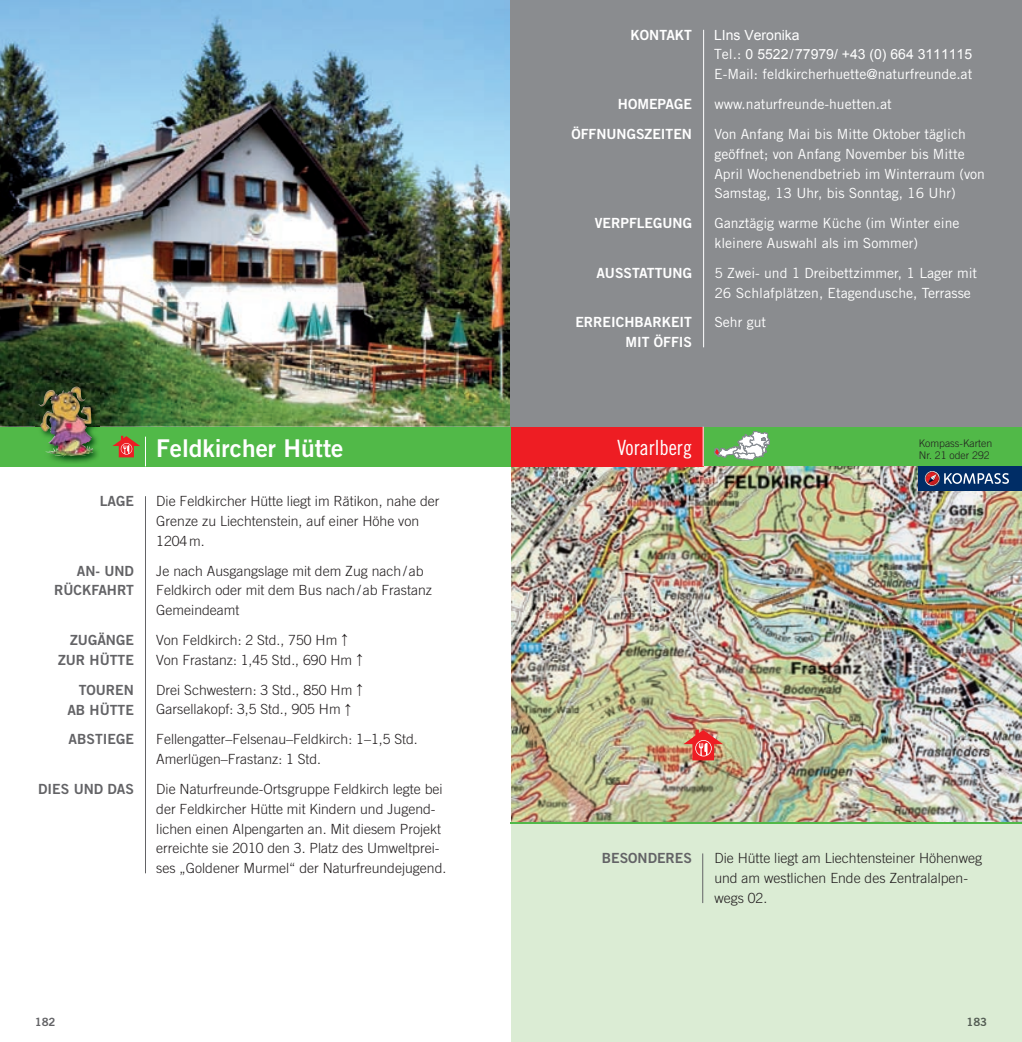
<style>
.page{position:relative;width:1022px;height:1042px;background:#fff}
.page>*{position:absolute;margin:0;border:0;box-sizing:border-box;transform-origin:0 0}
.t1{font:24.5px "Trade Gothic Bold Two";color:#fff}
.t2{font:21px "Trade Gothic Cond Eighteen";color:#fff}
.t3{font:300 14px/19.8px "Trade Gothic";color:#231f20}
.t4{font:14px/19.8px "Trade Gothic";color:#fff}
.t5{font:14px/19.8px "Trade Gothic Bold Two";color:#636366;text-align:right}
.t6{font:14px/29.8px "Trade Gothic Bold Two";color:#fff;text-align:right}
.t7{font:14px/19.8px "Arial";color:#fff}
.t8{font:11.38px "Trade Gothic Bold Two";color:#636366}
.t9{font:11.38px "Trade Gothic Bold Two";color:#545d54}
.t10{font:300 10.5px/12.8px "Trade Gothic";color:#231f20}
.s1{font-family:"Arial";font-weight:400}
.s2{font-family:"Trade Gothic"}
</style>
<div class="page">
<div style="left:0;top:427px;width:1022px;height:39px;background:#51b948"></div>
<img style="left:0;top:0;width:511px;height:427px">
<hr style="left:145px;top:496px;width:1px;height:377px;background:#636366">
<div style="left:511px;top:0;width:511px;height:427px;background:#8a8c8f"></div>
<img style="left:511px;top:466px;width:511px;height:356px">
<hr style="left:703px;top:30px;width:1px;height:317px;background:#fff">
<div style="left:511px;top:427px;width:192px;height:39px;background:#ee1d23"></div>
<svg style="left:714px;top:431px;width:56px;height:29px"></svg>
<div style="left:511px;top:823px;width:511px;height:219px;background:#dbecd4"></div>
<div style="left:968px;top:1017px;width:18px;height:9px;background:#dbecd4"></div>
<hr style="left:511px;top:822px;width:511px;height:1px;background:#51b948">
<hr style="left:702px;top:853px;width:1px;height:50px;background:#636366">
<hr style="left:703px;top:427px;width:1px;height:39px;background:#fff">
<div style="left:919px;top:466px;width:103px;height:24px;background:#002d66"></div>
<svg style="left:925px;top:471px;width:84px;height:15px"></svg>
<svg style="left:683px;top:729px;width:40px;height:31px"></svg>
<svg style="left:112px;top:436px;width:34px;height:30px"></svg>
<img style="left:36px;top:384px;width:63px;height:79px">
<img style="left:63px;top:387px;width:14px;height:6px">
<p class="t5" style="left:100px;top:491px;width:36px">LAGE</p>
<p class="t5" style="left:54px;top:560px;width:81px">AN- UND<br>RÜCKFAHRT</p>
<p class="t5" style="left:58px;top:630px;width:77px">ZUGÄNGE<br>ZUR HÜTTE</p>
<p class="t5" style="left:67px;top:679px;width:68px">TOUREN<br>AB HÜTTE</p>
<p class="t5" style="left:69px;top:729px;width:67px">ABSTIEGE</p>
<p class="t5" style="left:38px;top:779px;width:97px">DIES UND DAS</p>
<h1 class="t1" style="left:156px;top:432px;width:189px">Feldkircher Hütte</h1>
<p class="t3" style="left:156px;top:491px;width:285px">Die Feldkircher Hütte liegt im Rätikon, nahe der<br>Grenze zu Liechtenstein, auf einer Höhe von<br>1204 m.</p>
<p class="t3" style="left:156px;top:560px;width:277px">Je nach Ausgangslage mit dem Zug nach / ab<br>Feldkirch oder mit dem Bus nach / ab Frastanz<br>Gemeindeamt</p>
<p class="t3" style="left:156px;top:630px;width:208px">Von Feldkirch: 2 Std., 750 Hm <span class="s1">↑<br></span>Von Frastanz: 1,45 Std., 690 Hm <span class="s1">↑</span></p>
<p class="t3" style="left:156px;top:679px;width:208px">Drei Schwestern: 3 Std., 850 Hm <span class="s1">↑<br></span>Garsellakopf: 3,5 Std., 905 Hm <span class="s1">↑</span></p>
<p class="t3" style="left:156px;top:729px;width:263px">Fellengatter–Felsenau–Feldkirch: 1–1,5 Std.<br>Amerlügen–Frastanz: 1 Std.</p>
<p class="t3" style="left:156px;top:779px;width:292px">Die Naturfreunde-Ortsgruppe Feldkirch legte bei der Feldkircher Hütte mit Kindern und Jugend&shy;lichen einen Alpengarten an. Mit diesem Projekt erreichte sie 2010 den 3. Platz des Umweltprei&shy;ses „Goldener Murmel“ der Naturfreundejugend.</p>
<p class="t8" style="left:35px;top:1014px;width:22px">182</p>
<p class="t6" style="left:631px;top:20px;width:63px">KONTAKT</p>
<p class="t6" style="left:571px;top:89px;width:122px">HOMEPAGE<br>ÖFFNUNGSZEITEN</p>
<p class="t6" style="left:595px;top:208px;width:99px">VERPFLEGUNG</p>
<p class="t6" style="left:596px;top:258px;width:97px">AUSSTATTUNG</p>
<p class="t6" style="left:575px;top:312px;width:118px;line-height:19.8px">ERREICHBARKEIT<br>MIT ÖFFIS</p>
<p class="t7" style="left:714px;top:25px;width:260px">LIns Veronika<br><span class="s2">Tel.:</span> 0 5522 / 77979/ +43 (0) 664 3111115</p>
<p class="t4" style="left:714px;top:59px;width:260px;line-height:29.8px">E-Mail: feldkircherhuette@naturfreunde.at www.naturfreunde-huetten.at<br>Von Anfang Mai bis Mitte Oktober täglich</p>
<p class="t4" style="left:714px;top:144px;width:272px">geöffnet; von Anfang November bis Mitte<br>April Wochenendbetrieb im Winterraum (von<br>Samstag, 13 Uhr, bis Sonntag, 16 Uhr)</p>
<p class="t4" style="left:714px;top:213px;width:247px">Ganztägig warme Küche (im Winter eine kleinere Auswahl als im Sommer)</p>
<p class="t4" style="left:714px;top:263px;width:264px">5 Zwei- und 1 Dreibettzimmer, 1 Lager mit<br>26 Schlafplätzen, Etagendusche, Terrasse</p>
<p class="t4" style="left:714px;top:312px;width:53px">Sehr gut</p>
<h2 class="t2" style="left:617px;top:435px;width:77px">Vorarlberg</h2>
<p class="t10" style="left:919px;top:436px;width:75px">Kompass-Karten<br>Nr. 21 oder 292</p>
<p class="t5" style="left:602px;top:848px;width:92px">BESONDERES</p>
<p class="t3" style="left:714px;top:848px;width:269px">Die Hütte liegt am Liechtensteiner Höhenweg und am westlichen Ende des Zentralalpen&shy;wegs 02.</p>
<p class="t9" style="left:966px;top:1014px;width:22px">183</p>
</div>
